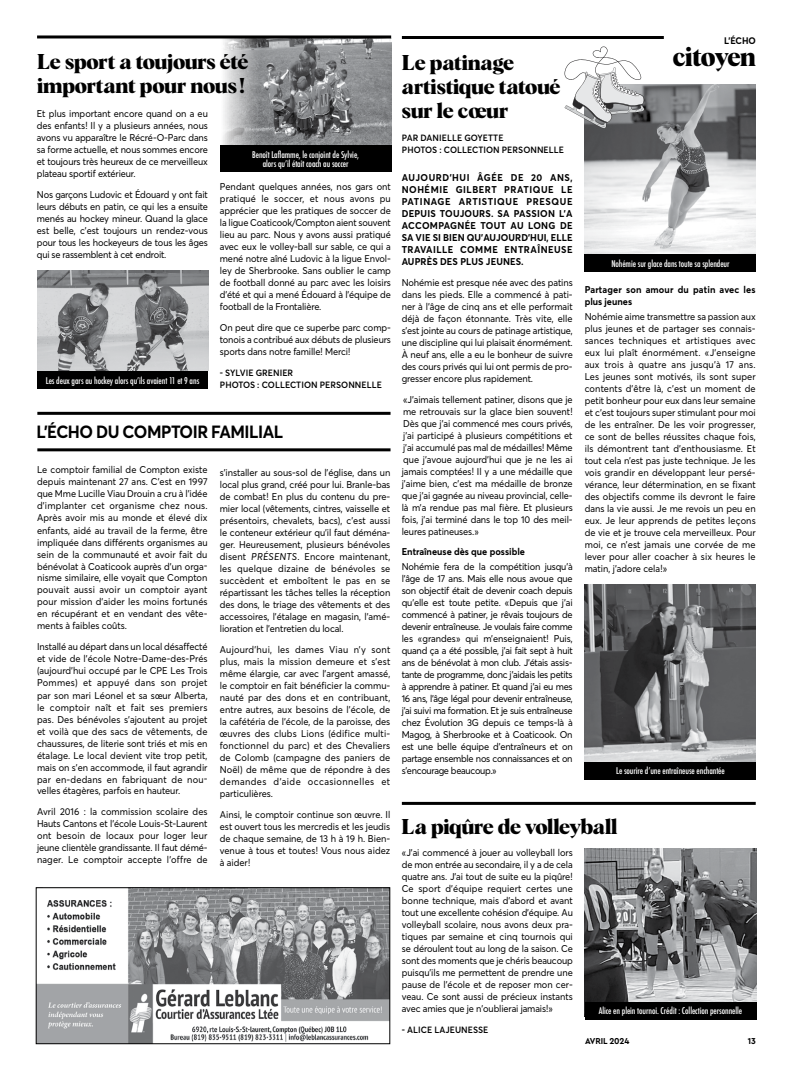
<style>
.page{position:relative;width:792px;height:1080px;background:#fff}
.page>*{position:absolute;margin:0;border:0;box-sizing:border-box;transform-origin:0 0}
.t1{font:700 26.7px "Albra";letter-spacing:-.025em;color:#000;scale:.95 1}
.t2{font:700 21px/24px "Albra";letter-spacing:-.02em;color:#000}
.t3{font:700 17.5px "Averta Std";letter-spacing:-.03em;color:#000;scale:.95 1}
.t4{font:9.8px/12px "Averta Std";letter-spacing:-.01em;color:#000;text-align:justify;scale:.95 1}
.t5{font:700 9.8px/12px "Averta Std";letter-spacing:.01em;color:#000;scale:.95 1}
.t6{font:700 9.4px "Averta Std";color:#000;scale:.95 1}
.t7{font:500 condensed 9px/9.5px "Futura";letter-spacing:-.01em;color:#fff;text-align:center}
.t8{font:600 9px/12px "Averta Std";letter-spacing:.005em;color:#000;scale:.95 1}
.t9{font:700 9px "Cera Pro";letter-spacing:-.01em;color:#000;scale:.95 1}
.s1{font-style:italic}
</style>
<div class="page">
<img style="left:585px;top:84px;width:171px;height:170px">
<img style="left:585px;top:585px;width:171px;height:177px">
<hr style="left:402px;top:36px;width:262px;height:3px;background:#000">
<div style="left:585px;top:254px;width:171px;height:18px;background:#000"></div>
<div style="left:585px;top:762px;width:171px;height:18px;background:#000"></div>
<hr style="left:37px;top:448px;width:354px;height:3px;background:#000">
<hr style="left:37px;top:412px;width:354px;height:3px;background:#000">
<img style="left:38px;top:889px;width:350px;height:153px">
<div style="left:36px;top:887px;width:354px;height:157px;border:1px solid #000"></div>
<img style="left:585px;top:849px;width:171px;height:153px">
<hr style="left:402px;top:802px;width:354px;height:3px;background:#000">
<div style="left:585px;top:1002px;width:171px;height:18px;background:#000"></div>
<img style="left:220px;top:38px;width:171px;height:107px">
<hr style="left:37px;top:35px;width:354px;height:3px;background:#000">
<div style="left:220px;top:145px;width:171px;height:27px;background:#000"></div>
<img style="left:37px;top:271px;width:171px;height:100px">
<div style="left:37px;top:371px;width:171px;height:18px;background:#000"></div>
<svg style="left:565px;top:46px;width:81px;height:83px"></svg>
<h2 class="t2" style="left:37px;top:48px;width:213px">Le sport a toujours été important pour nous!</h2>
<p class="t4" style="left:37px;top:107px;width:182px">Et plus important encore quand on a eu des enfants ! Il y a plusieurs années, nous avons vu apparaître le Récré-O-Parc dans sa forme actuelle, et nous sommes encore et toujours très heureux de ce merveilleux plateau sportif extérieur.</p>
<p class="t4" style="left:37px;top:188px;width:182px">Nos garçons Ludovic et Édouard y ont fait leurs débuts en patin, ce qui les a ensuite menés au hockey mineur. Quand la glace est belle, c’est toujours un rendez-vous pour tous les hockeyeurs de tous les âges qui se rassemblent à cet endroit.</p>
<p class="t7" style="left:46px;top:376px;width:155px">Les deux gars au hockey alors qu’ils avaient 11 et 9 ans</p>
<p class="t7" style="left:252px;top:150px;width:108px">Benoît Laflamme, le conjoint de Sylvie, alors qu’il était coach au soccer</p>
<p class="t4" style="left:220px;top:180px;width:182px">Pendant quelques années, nos gars ont pratiqué le soccer, et nous avons pu apprécier que les pratiques de soccer de la ligue Coaticook/Compton aient souvent lieu au parc. Nous y avons aussi pratiqué avec eux le volley-ball sur sable, ce qui a mené notre aîné Ludovic à la ligue Envol&shy;ley de Sherbrooke. Sans oublier le camp de football donné au parc avec les loisirs d'été et qui a mené Édouard à l’équipe de football de la Frontalière.</p>
<p class="t4" style="left:220px;top:321px;width:182px">On peut dire que ce superbe parc comp&shy;tonois a contribué aux débuts de plusieurs sports dans notre famille ! Merci !</p>
<p class="t8" style="left:220px;top:366px;width:172px">- SYLVIE GRENIER<br>PHOTOS : COLLECTION PERSONNELLE</p>
<h3 class="t3" style="left:36px;top:420px;width:261px">L’ÉCHO DU COMPTOIR FAMILIAL</h3>
<p class="t4" style="left:37px;top:464px;width:181px">Le comptoir familial de Compton existe depuis maintenant 27 ans. C’est en 1997 que Mme Lucille Viau Drouin a cru à l’idée d’implanter cet organisme chez nous.<br>Après avoir mis au monde et élevé dix enfants, aidé au travail de la ferme, être impliquée dans différents organismes au sein de la communauté et avoir fait du bénévolat à Coaticook auprès d’un orga&shy;nisme similaire, elle voyait que Compton pouvait aussi avoir un comptoir ayant pour mission d’aider les moins fortunés en récupérant et en vendant des vête&shy;ments à faibles coûts.</p>
<p class="t4" style="left:37px;top:641px;width:181px">Installé au départ dans un local désaffecté et vide de l’école Notre-Dame-des-Prés (aujourd’hui occupé par le CPE Les Trois Pommes) et appuyé dans son projet par son mari Léonel et sa sœur Alberta, le comptoir naît et fait ses premiers pas. Des bénévoles s’ajoutent au projet et voilà que des sacs de vêtements, de chaussures, de literie sont triés et mis en étalage. Le local devient vite trop petit, mais on s’en accommode, il faut agrandir par en-dedans en fabriquant de nou&shy;velles étagères, parfois en hauteur.</p>
<p class="t4" style="left:37px;top:806px;width:181px">Avril 2016 : la commission scolaire des Hauts Cantons et l’école Louis-St-Laurent ont besoin de locaux pour loger leur jeune clientèle grandissante. Il faut démé&shy;nager. Le comptoir accepte l’offre de</p>
<p class="t4" style="left:220px;top:466px;width:181px">s’installer au sous-sol de l’église, dans un local plus grand, créé pour lui. Branle-bas de combat ! En plus du contenu du pre&shy;mier local (vêtements, cintres, vaisselle et présentoirs, chevalets, bacs), c’est aussi le conteneur extérieur qu’il faut déména&shy;ger. Heureusement, plusieurs bénévoles disent <span class="s1">PRÉSENTS</span>. Encore maintenant, les quelque dizaine de bénévoles se succèdent et emboîtent le pas en se répartissant les tâches telles la réception des dons, le triage des vêtements et des accessoires, l’étalage en magasin, l’amé&shy;lioration et l’entretien du local.</p>
<p class="t4" style="left:220px;top:643px;width:181px">Aujourd’hui, les dames Viau n’y sont plus, mais la mission demeure et s’est même élargie, car avec l’argent amassé, le comptoir en fait bénéficier la commu&shy;nauté par des dons et en contribuant, entre autres, aux besoins de l’école, de la cafétéria de l’école, de la paroisse, des œuvres des clubs Lions (édifice multi&shy;fonctionnel du parc) et des Chevaliers de Colomb (campagne des paniers de Noël) de même que de répondre à des demandes d’aide occasionnelles et particulières.</p>
<p class="t4" style="left:220px;top:808px;width:181px">Ainsi, le comptoir continue son œuvre. Il est ouvert tous les mercredis et les jeudis de chaque semaine, de 13 h à 19 h. Bien&shy;venue à tous et toutes ! Vous nous aidez à aider !</p>
<h2 class="t2" style="left:402px;top:49px;width:160px">Le patinage artistique tatoué sur le cœur</h2>
<p class="t8" style="left:402px;top:132px;width:172px">PAR DANIELLE GOYETTE<br>PHOTOS : COLLECTION PERSONNELLE</p>
<p class="t5" style="left:402px;top:171px;width:181px;text-align:justify">AUJOURD’HUI ÂGÉE DE 20 ANS, NOHÉMIE GILBERT PRATIQUE LE PATINAGE ARTISTIQUE PRESQUE DEPUIS TOUJOURS. SA PASSION L’A ACCOMPAGNÉE TOUT AU LONG DE SA VIE SI BIEN QU’AUJOURD’HUI, ELLE TRAVAILLE COMME ENTRAÎNEUSE AUPRÈS DES PLUS JEUNES.</p>
<p class="t4" style="left:402px;top:276px;width:182px">Nohémie est presque née avec des patins dans les pieds. Elle a commencé à pati&shy;ner à l’âge de cinq ans et elle performait déjà de façon étonnante. Très vite, elle s’est jointe au cours de patinage artistique, une discipline qui lui plaisait énormément.<br>À neuf ans, elle a eu le bonheur de suivre des cours privés qui lui ont permis de pro&shy;gresser encore plus rapidement.</p>
<p class="t4" style="left:402px;top:393px;width:182px">« J’aimais tellement patiner, disons que je me retrouvais sur la glace bien souvent !<br>Dès que j’ai commencé mes cours privés, j’ai participé à plusieurs compétitions et j’ai accumulé pas mal de médailles ! Même que j’avoue aujourd’hui que je ne les ai jamais comptées ! Il y a une médaille que j’aime bien, c’est ma médaille de bronze que j’ai gagnée au niveau provincial, celle&shy;là m’a rendue pas mal fière. Et plusieurs fois, j’ai terminé dans le top 10 des meil&shy;leures patineuses. »</p>
<p class="t5" style="left:402px;top:546px;width:131px">Entraîneuse dès que possible</p>
<p class="t4" style="left:402px;top:560px;width:182px">Nohémie fera de la compétition jusqu’à l’âge de 17 ans. Mais elle nous avoue que son objectif était de devenir coach depuis qu’elle est toute petite. « Depuis que j’ai commencé à patiner, je rêvais toujours de devenir entraîneuse. Je voulais faire comme les « grandes » qui m’enseignaient ! Puis, quand ça a été possible, j’ai fait sept à huit ans de bénévolat à mon club. J’étais assis&shy;tante de programme, donc j’aidais les petits à apprendre à patiner. Et quand j’ai eu mes 16 ans, l’âge légal pour devenir entraîneuse, j’ai suivi ma formation. Et je suis entraîneuse chez Évolution 3G depuis ce temps-là à Magog, à Sherbrooke et à Coaticook. On est une belle équipe d’entraîneurs et on partage ensemble nos connaissances et on s’encourage beaucoup. »</p>
<p class="t6" style="left:724px;top:34px;width:35px">L'ÉCHO</p>
<h1 class="t1" style="left:673px;top:37px;width:89px">citoyen</h1>
<p class="t7" style="left:611px;top:259px;width:120px">Nohémie sur glace dans toute sa splendeur</p>
<p class="t5" style="left:585px;top:284px;width:182px;line-height:11.7px">Partager son amour du patin avec les plus jeunes</p>
<p class="t4" style="left:585px;top:310px;width:182px">Nohémie aime transmettre sa passion aux plus jeunes et de partager ses connais&shy;sances techniques et artistiques avec eux lui plaît énormément. « J’enseigne aux trois à quatre ans jusqu’à 17 ans.<br>Les jeunes sont motivés, ils sont super contents d’être là, c’est un moment de petit bonheur pour eux dans leur semaine et c’est toujours super stimulant pour moi de les entraîner. De les voir progresser, ce sont de belles réussites chaque fois, ils démontrent tant d’enthousiasme. Et tout cela n’est pas juste technique. Je les vois grandir en développant leur persé&shy;vérance, leur détermination, en se fixant des objectifs comme ils devront le faire dans la vie aussi. Je me revois un peu en eux. Je leur apprends de petites leçons de vie et je trouve cela merveilleux. Pour moi, ce n’est jamais une corvée de me lever pour aller coacher à six heures le matin, j’adore cela ! »</p>
<p class="t7" style="left:616px;top:766px;width:110px">Le sourire d’une entraîneuse enchantée</p>
<h2 class="t2" style="left:402px;top:813px;width:217px">La piqûre de volleyball</h2>
<p class="t4" style="left:402px;top:846px;width:182px">« J'ai commencé à jouer au volleyball lors de mon entrée au secondaire, il y a de cela quatre ans. J'ai tout de suite eu la piqûre !<br>Ce sport d'équipe requiert certes une bonne technique, mais d'abord et avant tout une excellente cohésion d'équipe. Au volleyball scolaire, nous avons deux pra&shy;tiques par semaine et cinq tournois qui se déroulent tout au long de la saison. Ce sont des moments que je chéris beaucoup puisqu'ils me permettent de prendre une pause de l'école et de reposer mon cer&shy;veau. Ce sont aussi de précieux instants avec amies que je n'oublierai jamais ! »</p>
<p class="t8" style="left:402px;top:1024px;width:93px">- ALICE LAJEUNESSE</p>
<p class="t7" style="left:599px;top:1006px;width:145px">Alice en plein tournoi. Crédit : Collection personnelle</p>
<p class="t9" style="left:585px;top:1035px;width:48px">AVRIL 2024</p>
<p class="t9" style="left:748px;top:1035px;width:10px">13</p>
</div>
